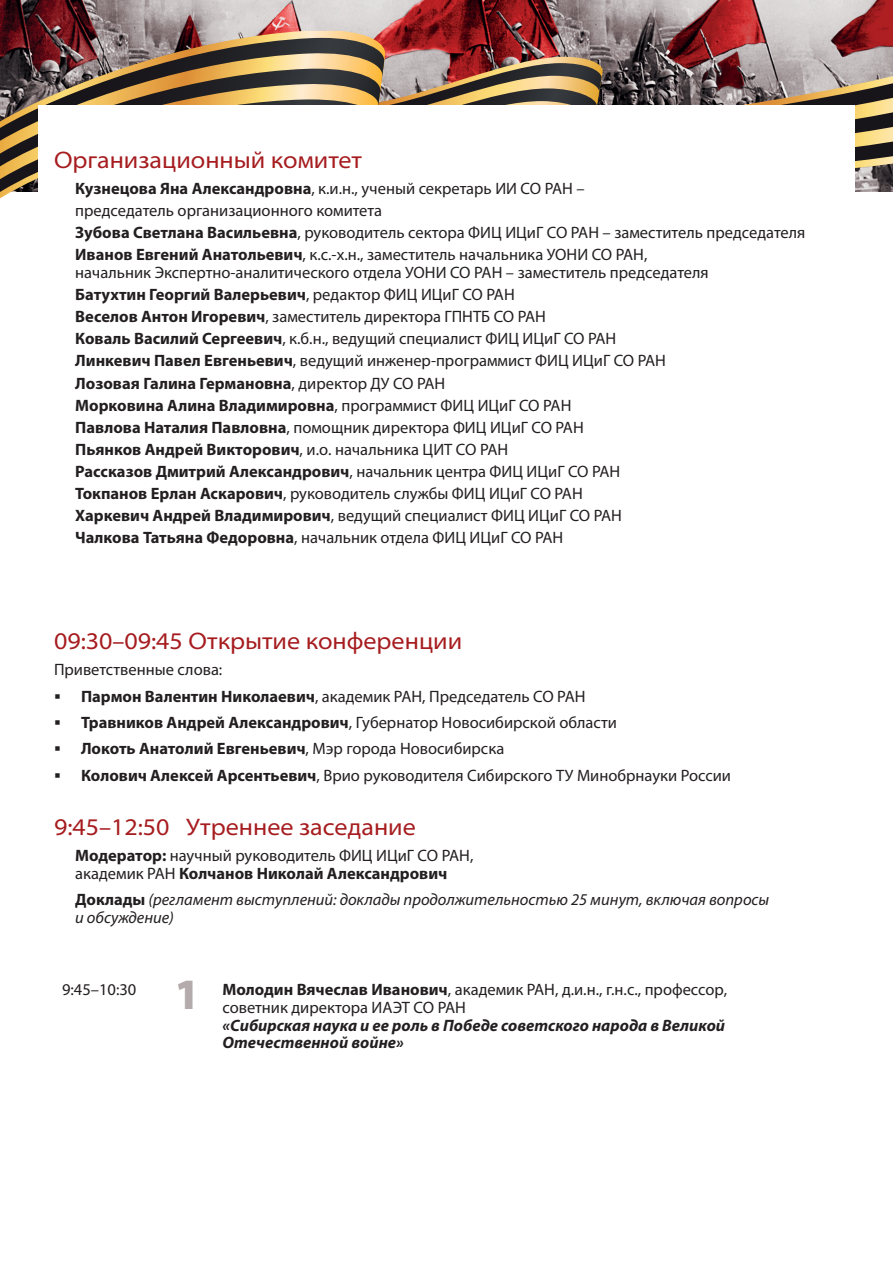
<style>
.page{position:relative;width:893px;height:1263px;background:#fff}
.page>*{position:absolute;margin:0;border:0;box-sizing:border-box;transform-origin:0 0}
.t1{font:900 43.5px "Myriad Pro";color:#b4abad}
.t2{font:semi-expanded 24px "Myriad Pro";color:#a61c1f}
.t3{font:16.5px/17.9px "Myriad Pro";color:#231f20}
.t4{font:700 16.5px "Myriad Pro";color:#231f20}
.t5{font:italic 700 16.5px/17.9px "Myriad Pro";color:#231f20}
.t6{font:italic 16.5px/17.9px "Myriad Pro";color:#231f20}
.s1{font-weight:700}
.s2{font-weight:400}
.s3{font-weight:700;font-style:normal}
.s4{font-style:normal}
.s5{font-weight:400;font-style:normal}
</style>
<div class="page">
<img style="left:0;top:0;width:893px;height:31px">
<svg style="left:0;top:31px;width:321px;height:167px;background:#a07e76"></svg>
<svg style="left:0;top:38px;width:321px;height:154px;background:#7e664c"></svg>
<svg style="left:321px;top:31px;width:572px;height:161px;background:#8f6f62"></svg>
<div style="left:38px;top:106px;width:817px;height:413px;background:#fff"></div>
<p class="t2" style="left:54px;top:145px;width:310px">Организационный комитет</p>
<p class="t3" style="left:75px;top:179px;width:511px"><span class="s1">Кузнецова Яна Александровна</span>, к.и.н., ученый секретарь ИИ СО РАН –</p>
<p class="t3" style="left:75px;top:202px;width:308px">председатель организационного комитета</p>
<p class="t3" style="left:75px;top:224px;width:732px"><span class="s1">Зубова Светлана Васильевна</span>, руководитель сектора ФИЦ ИЦиГ СО РАН – заместитель председателя</p>
<p class="t3" style="left:75px;top:246px;width:635px"><span class="s1">Иванов Евгений Анатольевич</span>, к.с.-х.н., заместитель начальника УОНИ СО РАН, начальник Экспертно-аналитического отдела УОНИ СО РАН – заместитель председателя</p>
<p class="t4" style="left:75px;top:284px;width:441px">Батухтин Георгий Валерьевич<span class="s2">, редактор ФИЦ ИЦиГ СО РАН</span></p>
<p class="t3" style="left:75px;top:308px;width:472px"><span class="s1">Веселов Антон Игоревич</span>, заместитель директора ГПНТБ СО РАН</p>
<p class="t3" style="left:75px;top:330px;width:543px"><span class="s1">Коваль Василий Сергеевич</span>, к.б.н., ведущий специалист ФИЦ ИЦиГ СО РАН</p>
<p class="t3" style="left:75px;top:352px;width:592px"><span class="s1">Линкевич Павел Евгеньевич</span>, ведущий инженер-программист ФИЦ ИЦиГ СО РАН</p>
<p class="t4" style="left:75px;top:372px;width:372px">Лозовая Галина Германовна<span class="s2">, директор ДУ СО РАН</span></p>
<p class="t4" style="left:75px;top:394px;width:498px">Морковина Алина Владимировна<span class="s2">, программист ФИЦ ИЦиГ СО РАН</span></p>
<p class="t3" style="left:75px;top:418px;width:510px"><span class="s1">Павлова Наталия Павловна</span>, помощник директора ФИЦ ИЦиГ СО РАН</p>
<p class="t4" style="left:75px;top:438px;width:435px">Пьянков Андрей Викторович<span class="s2">, и.о. начальника ЦИТ СО РАН</span></p>
<p class="t4" style="left:75px;top:460px;width:547px">Рассказов Дмитрий Александрович<span class="s2">, начальник центра ФИЦ ИЦиГ СО РАН</span></p>
<p class="t3" style="left:75px;top:484px;width:509px"><span class="s1">Токпанов Ерлан Аскарович</span>, руководитель службы ФИЦ ИЦиГ СО РАН</p>
<p class="t3" style="left:75px;top:506px;width:548px"><span class="s1">Харкевич Андрей Владимирович</span>, ведущий специалист ФИЦ ИЦиГ СО РАН</p>
<p class="t3" style="left:75px;top:528px;width:490px"><span class="s1">Чалкова Татьяна Федоровна</span>, начальник отдела ФИЦ ИЦиГ СО РАН</p>
<p class="t2" style="left:54px;top:626px;width:410px">09:30–09:45 Открытие конференции</p>
<p class="t3" style="left:54px;top:661px;width:170px">Приветственные слова:</p>
<p class="t3" style="left:54px;top:687px;width:533px">▪ <span class="s1">Пармон Валентин Николаевич</span>, академик РАН, Председатель СО РАН</p>
<p class="t3" style="left:54px;top:713px;width:564px">▪ <span class="s1">Травников Андрей Александрович</span>, Губернатор Новосибирской области</p>
<p class="t4" style="left:54px;top:738px;width:452px">▪ Локоть Анатолий Евгеньевич<span class="s2">, Мэр города Новосибирска</span></p>
<p class="t3" style="left:54px;top:766px;width:678px">▪ <span class="s1">Колович Алексей Арсентьевич</span>, Врио руководителя Сибирского ТУ Минобрнауки России</p>
<p class="t2" style="left:54px;top:812px;width:363px">9:45–12:50 Утреннее заседание</p>
<p class="t3" style="left:75px;top:846px;width:400px"><span class="s1">Модератор:</span> научный руководитель ФИЦ ИЦиГ СО РАН, академик РАН <span class="s1">Колчанов Николай Александрович</span></p>
<p class="t6" style="left:75px;top:891px;width:695px"><span class="s3">Доклады</span> (регламент выступлений: доклады продолжительностью 25 минут, включая вопросы и обсуждение)</p>
<p class="t3" style="left:62px;top:980px;width:76px">9:45–10:30</p>
<p class="t1" style="left:175px;top:965px;width:26px">1</p>
<p class="t5" style="left:222px;top:980px;width:506px"><span class="s4">Молодин Вячеслав Иванович</span><span class="s5">, академик РАН, д.и.н., г.н.с., профессор, советник директора ИАЭТ СО РАН<br></span>«Сибирская наука и ее роль в Победе советского народа в Великой Отечественной войне»</p>
</div>
